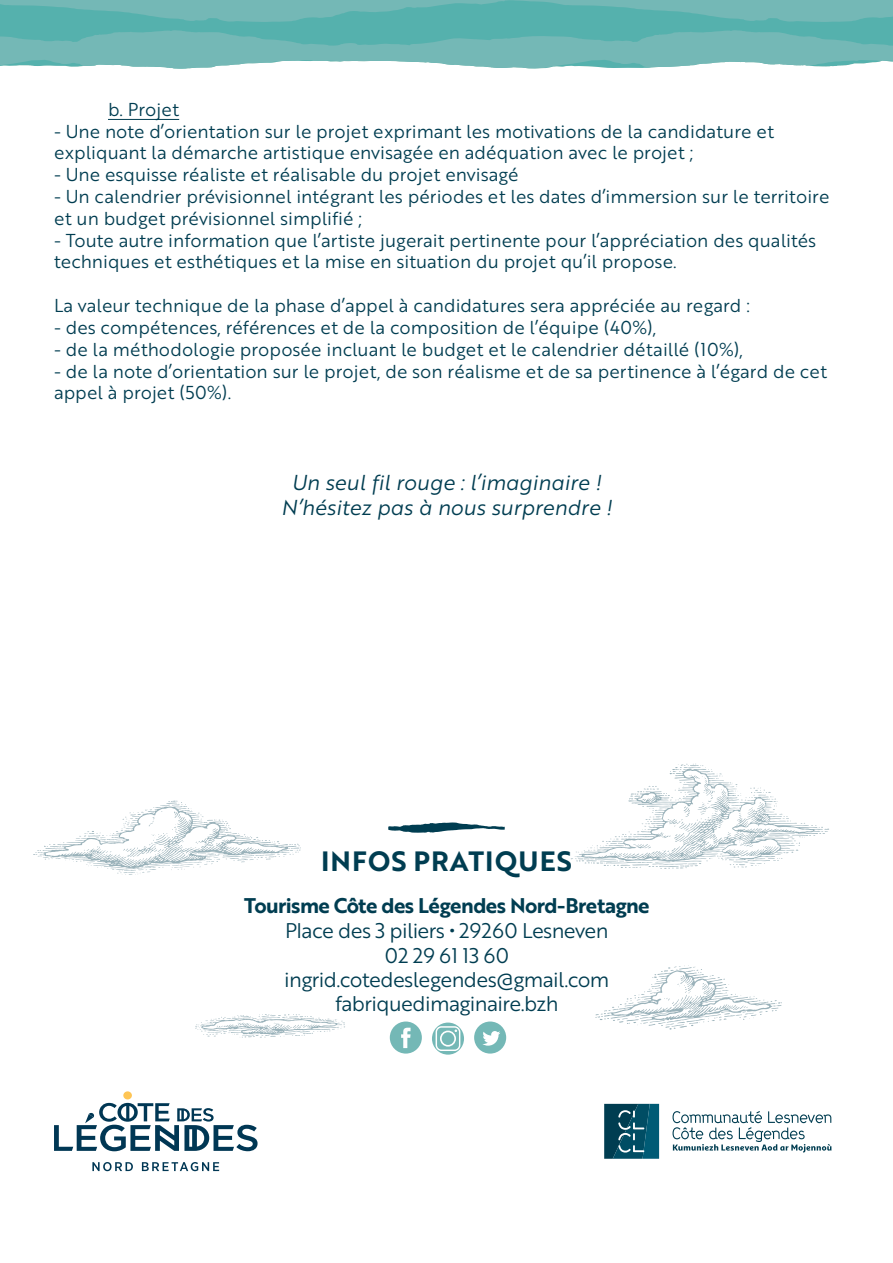
<style>
.page{position:relative;width:893px;height:1263px;background:#fff}
.page>*{position:absolute;margin:0;border:0;box-sizing:border-box;transform-origin:0 0}
.t1{font:27.15px "Brother 1816 Bold";letter-spacing:.04em;color:#003d51}
.t2{font:21px/25.2px "Brother 1816 Book Italic";color:#003d51;text-align:center}
.t3{font:20.7px/24.5px "Brother 1816 Book";letter-spacing:-.03em;color:#003d51;text-align:center}
.t4{font:20.7px "Brother 1816 Bold";letter-spacing:-.03em;color:#003d51}
.t5{font:18.15px/21.8px "Brother 1816 Book";color:#003d51}
.s1{font-family:"Brother 1816 Regular"}
</style>
<div class="page">
<hr style="left:108px;top:119px;width:71px;height:1px;background:#003d51">
<svg style="left:241px;top:0;width:652px;height:69px;background:#71b9b7"></svg>
<svg style="left:0;top:0;width:241px;height:69px;background:#6eb8b5"></svg>
<svg style="left:54px;top:1103px;width:204px;height:48px"></svg>
<div style="left:123px;top:1091px;width:9px;height:8px;background:#fec555;border-radius:50%"></div>
<svg style="left:92px;top:1162px;width:41px;height:9px"></svg>
<svg style="left:142px;top:1162px;width:77px;height:9px"></svg>
<svg style="left:604px;top:1104px;width:55px;height:55px;background:#14586d"></svg>
<svg style="left:672px;top:1111px;width:159px;height:41px"></svg>
<svg style="left:388px;top:822px;width:117px;height:11px"></svg>
<svg style="left:390px;top:1021px;width:32px;height:32px"></svg>
<svg style="left:432px;top:1022px;width:32px;height:33px"></svg>
<svg style="left:436px;top:1026px;width:24px;height:25px"></svg>
<svg style="left:474px;top:1021px;width:32px;height:32px"></svg>
<svg style="left:33px;top:800px;width:268px;height:75px"></svg>
<svg style="left:195px;top:1014px;width:150px;height:24px"></svg>
<svg style="left:595px;top:965px;width:187px;height:65px"></svg>
<svg style="left:571px;top:763px;width:258px;height:106px"></svg>
<p class="t5" style="left:108px;top:98px;width:73px">b. Projet</p>
<p class="t5" style="left:54px;top:119px;width:722px">- Une note d’orientation sur le projet exprimant les motivations de la candidature et expliquant la démarche artistique envisagée en adéquation avec le projet ;</p>
<p class="t5" style="left:54px;top:163px;width:466px">- Une esquisse réaliste et réalisable du projet envisagé</p>
<p class="t5" style="left:54px;top:185px;width:777px">- Un calendrier prévisionnel intégrant les périodes et les dates d’immersion sur le territoire et un budget prévisionnel simplifié ;</p>
<p class="t5" style="left:54px;top:228px;width:764px">- Toute autre information que l’artiste jugerait pertinente pour l’appréciation des qualités techniques et esthétiques et la mise en situation du projet qu’il propose.</p>
<p class="t5" style="left:54px;top:294px;width:697px">La valeur technique de la phase d’appel à candidatures sera appréciée au regard :</p>
<p class="t5" style="left:54px;top:316px;width:604px">- des compétences, références et de la composition de l’équipe (40%),</p>
<p class="t5" style="left:54px;top:338px;width:690px">- de la méthodologie proposée incluant le budget et le calendrier détaillé (10%),</p>
<p class="t5" style="left:54px;top:359px;width:775px">- de la note d’orientation sur le projet, de son réalisme et de sa pertinence à l’égard de cet appel à projet (50%).</p>
<p class="t2" style="left:281px;top:469px;width:332px">Un seul fil rouge : l’imaginaire !<br>N’hésitez pas à nous surprendre !</p>
<h1 class="t1" style="left:321px;top:840px;width:249px">INFOS PRATIQUEs</h1>
<p class="t4" style="left:244px;top:890px;width:407px">Tourisme Côte des Légendes Nord-Bretagne</p>
<p class="t3" style="left:284px;top:917px;width:327px">Place des 3 piliers <span class="s1">•</span> 29260 Lesneven<br>02 29 61 13 60 ingrid.cotedeslegendes@gmail.com fabriquedimaginaire.bzh</p>
</div>
